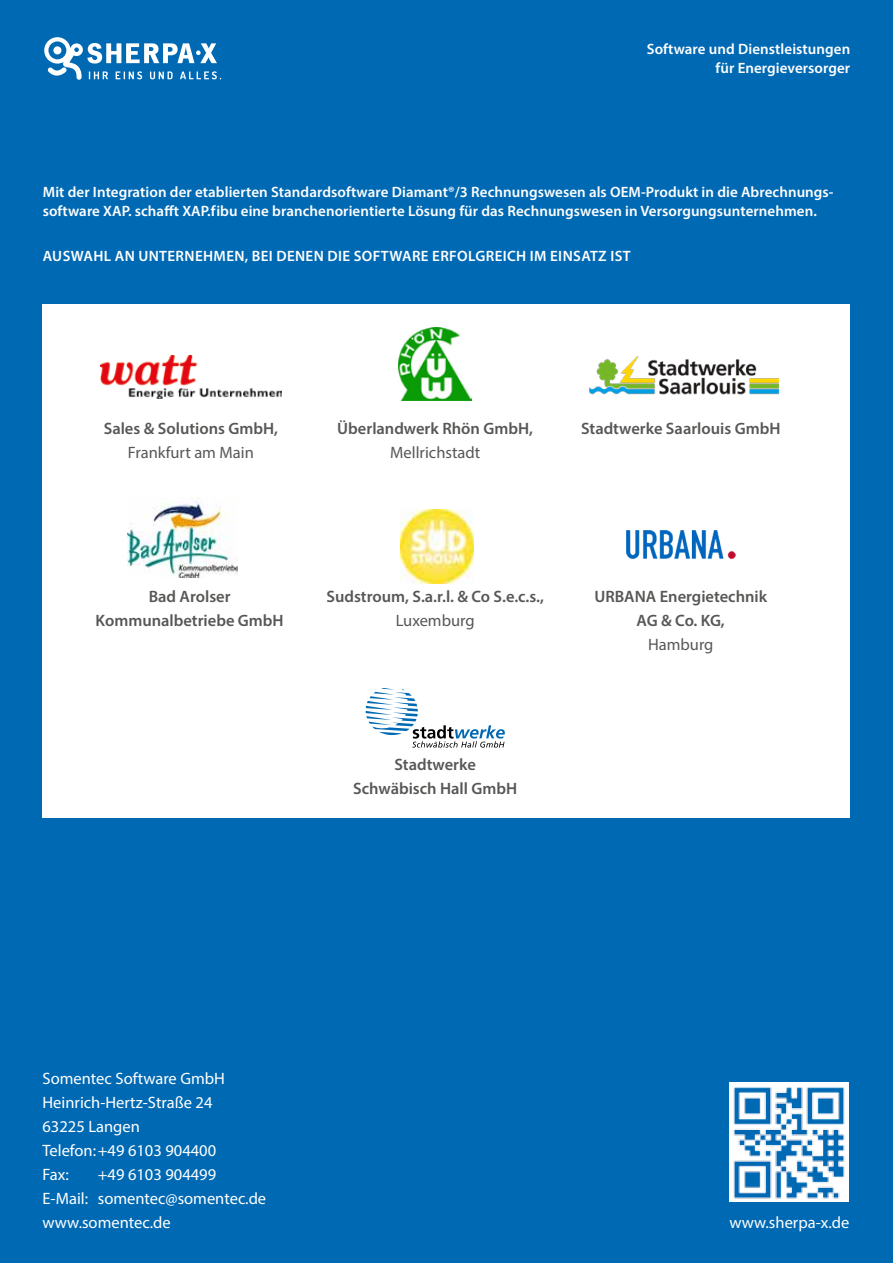
<style>
.page{position:relative;width:893px;height:1263px;background:#0069b4}
.page>*{position:absolute;margin:0;border:0;box-sizing:border-box;transform-origin:0 0}
.t1{font:600 16.5px/24px "Myriad Pro";color:#575756;text-align:center}
.t2{font:16.5px/24px "Myriad Pro";color:#fff}
.t3{font:16.5px "Myriad Pro";color:#575756}
.t4{font:600 15px/19.5px "Myriad Pro";letter-spacing:.005em;color:#fff;text-align:right}
.t5{font:600 15px "Myriad Pro";letter-spacing:.025em;color:#fff}
</style>
<div class="page">
<svg style="left:44px;top:37px;width:177px;height:43px"></svg>
<div style="left:53px;top:46px;width:8px;height:8px;background:#fff;border-radius:50%"></div>
<img style="left:729px;top:1083px;width:119px;height:119px">
<div style="left:43px;top:304px;width:807px;height:514px;background:#fff"></div>
<img style="left:128px;top:498px;width:110px;height:80px">
<img style="left:400px;top:509px;width:73px;height:75px">
<img style="left:100px;top:356px;width:181px;height:43px">
<img style="left:589px;top:356px;width:190px;height:39px">
<img style="left:626px;top:531px;width:109px;height:29px">
<img style="left:399px;top:328px;width:73px;height:73px">
<svg style="left:366px;top:688px;width:139px;height:60px"></svg>
<p class="t4" style="left:647px;top:39px;width:205px">Software und Dienstleistungen für Energieversorger</p>
<p class="t4" style="left:43px;top:181px;width:792px;text-align:left">Mit der Integration der etablierten Standardsoftware Diamant®/3 Rechnungswesen als OEM-Produkt in die Abrechnungs&shy;software XAP. schafft XAP.fibu eine branchenorientierte Lösung für das Rechnungswesen in Versorgungsunternehmen.</p>
<p class="t5" style="left:43px;top:247px;width:589px">AUSWAHL AN UNTERNEHMEN, BEI DENEN DIE SOFTWARE ERFOLGREICH IM EINSATZ IST</p>
<p class="t1" style="left:104px;top:416px;width:176px">Sales &amp; Solutions GmbH,</p>
<p class="t3" style="left:128px;top:442px;width:127px">Frankfurt am Main</p>
<p class="t1" style="left:337px;top:416px;width:197px">Überlandwerk Rhön GmbH,</p>
<p class="t3" style="left:390px;top:442px;width:92px">Mellrichstadt</p>
<p class="t1" style="left:581px;top:416px;width:201px">Stadtwerke Saarlouis GmbH</p>
<p class="t1" style="left:96px;top:584px;width:190px">Bad Arolser<br>Kommunalbetriebe GmbH</p>
<p class="t1" style="left:326px;top:584px;width:219px">Sudstroum, S.a.r.l. &amp; Co S.e.c.s.,</p>
<p class="t3" style="left:396px;top:610px;width:81px">Luxemburg</p>
<p class="t1" style="left:353px;top:752px;width:166px">Stadtwerke<br>Schwäbisch Hall GmbH</p>
<p class="t1" style="left:594px;top:584px;width:174px">URBANA Energietechnik<br>AG &amp; Co. KG,</p>
<p class="t3" style="left:648px;top:634px;width:67px">Hamburg</p>
<p class="t2" style="left:43px;top:1066px;width:184px">Somentec Software GmbH<br>Heinrich-Hertz-Straße 24<br>63225 Langen<br>Telefon:+49 6103 904400<br>Fax:</p>
<p class="t2" style="left:43px;top:1162px;width:225px;text-indent:55px">+49 6103 904499<br>E-Mail: somentec@somentec.de www.somentec.de</p>
<p class="t2" style="left:729px;top:1210px;width:122px">www.sherpa-x.de</p>
</div>
